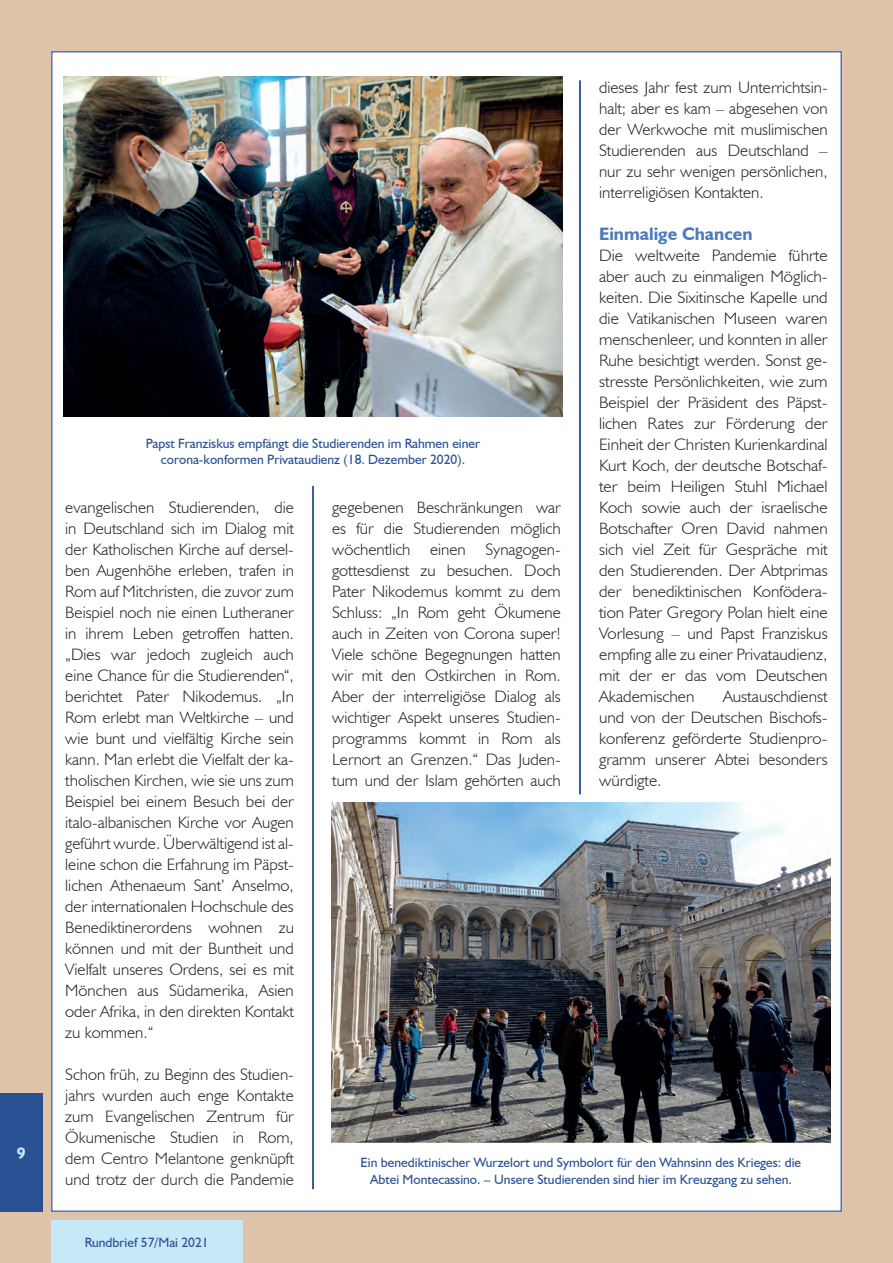
<style>
.page{position:relative;width:893px;height:1263px;background:#dfc3aa}
.page>*{position:absolute;margin:0;border:0;box-sizing:border-box;transform-origin:0 0}
.t1{font:700 18px "Humanist 521 BT";color:#4c7abe}
.t2{font:300 16.5px/21px "Humanist 521 BT";color:#231f20;text-align:justify}
.t3{font:300 16.5px/21px "Humanist 521 BT";color:#231f20;text-align:justify;scale:1.05 1}
.t4{font:700 16.5px "Humanist 521 BT";color:#c6e8f9}
.t5{font:13.5px/16.2px "Humanist 521 BT";color:#2b5195;text-align:center}
</style>
<div class="page">
<div style="left:52px;top:52px;width:789px;height:1159px;background:#fff"></div>
<hr style="left:312px;top:485px;width:2px;height:704px;background:#2b5195">
<hr style="left:579px;top:80px;width:2px;height:714px;background:#2b5195">
<img style="left:332px;top:803px;width:498px;height:340px">
<img style="left:64px;top:77px;width:498px;height:340px">
<div style="left:51px;top:1220px;width:191px;height:43px;background:#c6e8f9"></div>
<div style="left:0;top:1093px;width:43px;height:119px;background:#2b5195"></div>
<p class="t4" style="left:17px;top:1143px;width:10px">9</p>
<p class="t2" style="left:599px;top:77px;width:230px">dieses Jahr fest zum Unterrichtsin&shy;halt; aber es kam – abgesehen von der Werkwoche mit muslimischen Studierenden aus Deutschland – nur zu sehr wenigen persönlichen, interreligiösen Kontakten.</p>
<p class="t1" style="left:599px;top:223px;width:155px">Einmalige Chancen</p>
<p class="t3" style="left:599px;top:245px;width:219px">Die weltweite Pandemie führte aber auch zu einmaligen Möglich&shy;keiten. Die Sixitinsche Kapelle und die Vatikanischen Museen waren menschenleer, und konnten in aller Ruhe besichtigt werden. Sonst ge&shy;stresste Persönlichkeiten, wie zum Beispiel der Präsident des Päpst&shy;lichen Rates zur Förderung der Einheit der Christen Kurienkardinal Kurt Koch, der deutsche Botschaf&shy;ter beim Heiligen Stuhl Michael Koch sowie auch der israelische Botschafter Oren David nahmen sich viel Zeit für Gespräche mit den Studierenden. Der Abtprimas der benediktinischen Konfödera&shy;tion Pater Gregory Polan hielt eine Vorlesung – und Papst Franziskus empfing alle zu einer Privataudienz, mit der er das vom Deutschen Akademischen</p>
<p class="t5" style="left:146px;top:435px;width:336px">Papst Franziskus empfängt die Studierenden im Rahmen einer corona-konformen Privataudienz (18. Dezember 2020).</p>
<p class="t2" style="left:65px;top:497px;width:230px">evangelischen Studierenden, die in Deutschland sich im Dialog mit der Katholischen Kirche auf dersel&shy;ben Augenhöhe erleben, trafen in Rom auf Mitchristen, die zuvor zum Beispiel noch nie einen Lutheraner in ihrem Leben getroffen hatten. „Dies war jedoch zugleich auch eine Chance für die Studierenden“, berichtet Pater Nikodemus. „In Rom erlebt man Weltkirche – und wie bunt und vielfältig Kirche sein kann. Man erlebt die Vielfalt der ka&shy;tholischen Kirchen, wie sie uns zum Beispiel bei einem Besuch bei der italo-albanischen Kirche vor Augen geführt wurde. Überwältigend ist al&shy;leine schon die Erfahrung im Päpst&shy;lichen Athenaeum Sant’ Anselmo, der internationalen Hochschule des Benediktinerordens wohnen zu können und mit der Buntheit und Vielfalt unseres Ordens, sei es mit Mönchen aus Südamerika, Asien oder Afrika, in den direkten Kontakt zu kommen.“</p>
<p class="t2" style="left:65px;top:1064px;width:230px">Schon früh, zu Beginn des Studien&shy;jahrs wurden auch enge Kontakte zum Evangelischen Zentrum für Ökumenische Studien in Rom, dem Centro Melantone genknüpft und trotz der durch die Pandemie</p>
<p class="t2" style="left:332px;top:497px;width:230px">gegebenen Beschränkungen war es für die Studierenden möglich wöchentlich einen Synagogen&shy;gottesdienst zu besuchen. Doch Pater Nikodemus kommt zu dem Schluss: „In Rom geht Ökumene auch in Zeiten von Corona super!<br>Viele schöne Begegnungen hatten wir mit den Ostkirchen in Rom.<br>Aber der interreligiöse Dialog als wichtiger Aspekt unseres Studien&shy;programms kommt in Rom als Lernort an Grenzen.“ Das Juden&shy;tum und der Islam gehörten auch</p>
<p class="t3" style="left:599px;top:686px;width:219px;text-indent:124px">Austauschdienst und von der Deutschen Bischofs&shy;konferenz geförderte Studienpro&shy;gramm unserer Abtei besonders würdigte.</p>
<p class="t5" style="left:341px;top:1154px;width:481px">Seit fast inem Jahr sind unser beiden Klosterkirchen weitgehend und fast exklusiv stille<br>Mönchskirchen: Und wir begleiten die Welt im Gebet in ihren Sorgen und Nöten.</p>
<p class="t5" style="left:361px;top:1154px;width:442px">Ein benediktinischer Wurzelort und Symbolort für den Wahnsinn des Krieges: die<br>Abtei Montecassino. – Unsere Studierenden sind hier im Kreuzgang zu sehen.</p>
<p class="t5" style="left:85px;top:1234px;width:126px">Rundbrief 57/Mai 2021</p>
</div>
